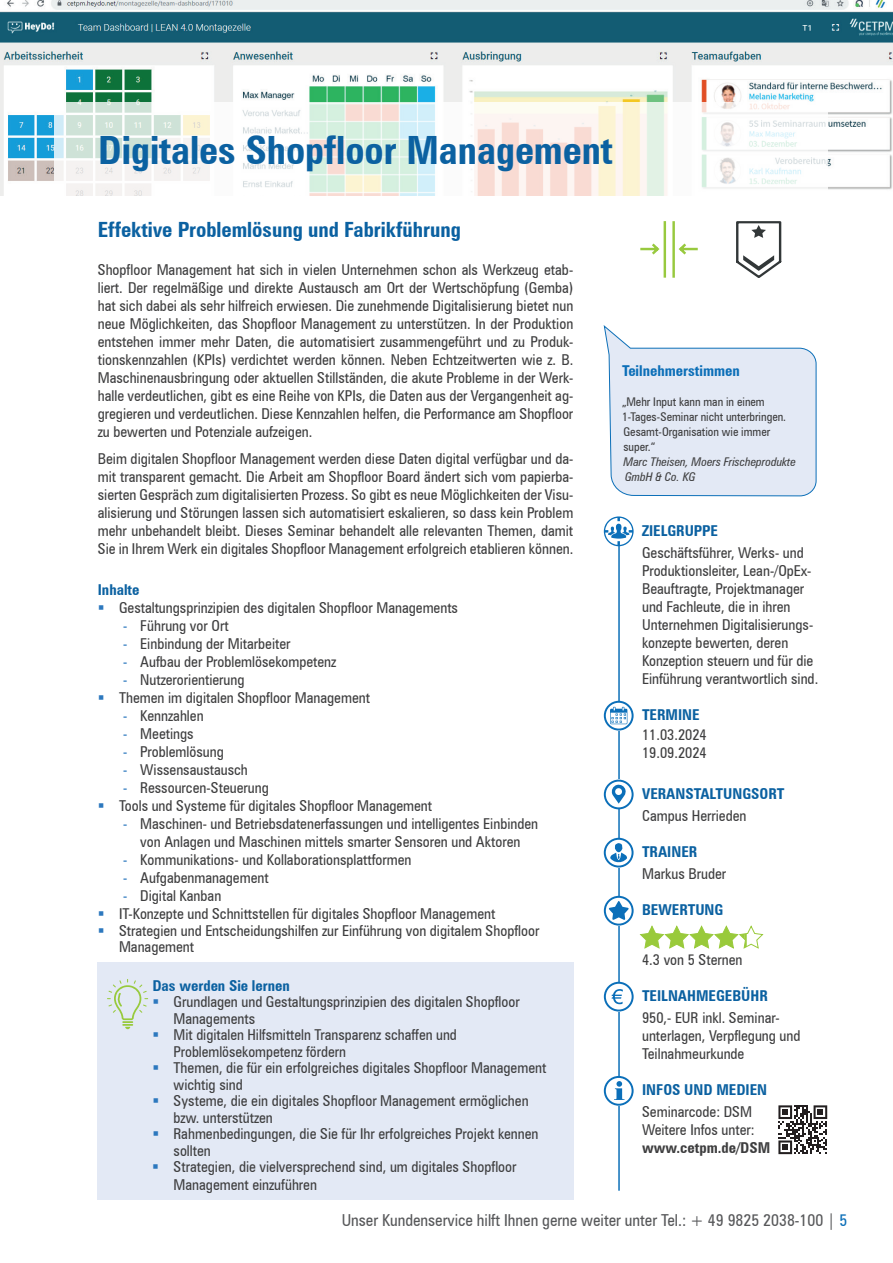
<style>
.page{position:relative;width:893px;height:1263px;background:#fff}
.page>*{position:absolute;margin:0;border:0;box-sizing:border-box;transform-origin:0 0}
.t1{font:700 condensed 39px "Zurich BT";color:#0b61a1}
.t2{font:700 condensed 21px "Zurich BT";color:#0b61a1}
.t3{font:condensed 16.5px "Zurich BT";color:#57585a}
.t4{font:condensed 15px/18px "Zurich BT";color:#3e3e3f}
.t5{font:700 condensed 15px "Zurich BT";color:#0b61a1}
.t6{font:700 condensed 15px "Zurich BT";color:#0c6fb8}
.t7{font:700 condensed 15px "Zurich BT";color:#3e3e3f}
.t8{font:condensed 12px/15px "Zurich BT";color:#3e3e3f}
.t9{font:italic condensed 12px/15px "Zurich BT";color:#3e3e3f}
.s1{color:#2c78be}
.s2{color:#0c6fb8}
</style>
<div class="page">
<hr style="left:618px;top:533px;width:2px;height:658px;background:#0c6fb8">
<img style="left:0;top:0;width:893px;height:196px">
<svg style="left:54px;top:102px;width:773px;height:94px"></svg>
<svg style="left:604px;top:1076px;width:30px;height:30px"></svg>
<svg style="left:778px;top:1105px;width:49px;height:49px"></svg>
<svg style="left:604px;top:896px;width:30px;height:29px"></svg>
<svg style="left:640px;top:925px;width:123px;height:23px"></svg>
<div style="left:98px;top:962px;width:476px;height:237px;background:#e3e9f5"></div>
<svg style="left:107px;top:979px;width:41px;height:50px"></svg>
<svg style="left:604px;top:701px;width:30px;height:29px"></svg>
<svg style="left:604px;top:838px;width:30px;height:29px"></svg>
<svg style="left:604px;top:982px;width:30px;height:29px"></svg>
<svg style="left:604px;top:779px;width:30px;height:30px"></svg>
<svg style="left:604px;top:516px;width:30px;height:30px"></svg>
<svg style="left:603px;top:325px;width:214px;height:171px"></svg>
<svg style="left:640px;top:241px;width:58px;height:16px"></svg>
<hr style="left:672px;top:222px;width:3px;height:54px;background:#98c93e">
<hr style="left:664px;top:222px;width:2px;height:54px;background:#98c93e">
<svg style="left:736px;top:221px;width:45px;height:57px"></svg>
<h1 class="t1" style="left:98px;top:126px;width:516px">Digitales Shopfloor Management</h1>
<h2 class="t2" style="left:98px;top:217px;width:365px">Effektive Problemlösung und Fabrikführung</h2>
<p class="t4" style="left:98px;top:261px;width:477px;text-align:justify">Shopfloor Management hat sich in vielen Unternehmen schon als Werkzeug etab&shy;liert. Der regelmäßige und direkte Austausch am Ort der Wertschöpfung (Gemba) hat sich dabei als sehr hilfreich erwiesen. Die zunehmende Digitalisierung bietet nun neue Möglichkeiten, das Shopfloor Management zu unterstützen. In der Produktion entstehen immer mehr Daten, die automatisiert zusammengeführt und zu Produk&shy;tionskennzahlen (KPIs) verdichtet werden können. Neben Echtzeitwerten wie z. B.<br>Maschinenausbringung oder aktuellen Stillständen, die akute Probleme in der Werk&shy;halle verdeutlichen, gibt es eine Reihe von KPIs, die Daten aus der Vergangenheit ag&shy;gregieren und verdeutlichen. Diese Kennzahlen helfen, die Performance am Shopfloor zu bewerten und Potenziale aufzeigen.</p>
<p class="t4" style="left:98px;top:449px;width:477px;text-align:justify">Beim digitalen Shopfloor Management werden diese Daten digital verfügbar und da&shy;mit transparent gemacht. Die Arbeit am Shopfloor Board ändert sich vom papierba&shy;sierten Gespräch zum digitalisierten Prozess. So gibt es neue Möglichkeiten der Visu&shy;alisierung und Störungen lassen sich automatisiert eskalieren, so dass kein Problem mehr unbehandelt bleibt. Dieses Seminar behandelt alle relevanten Themen, damit Sie in Ihrem Werk ein digitales Shopfloor Management erfolgreich etablieren können.</p>
<p class="t5" style="left:98px;top:581px;width:43px">Inhalte</p>
<p class="t4" style="left:119px;top:599px;width:340px">Gestaltungsprinzipien des digitalen Shopfloor Managements</p>
<p class="t4" style="left:123px;top:617px;width:107px"><span class="s1">-</span> Führung vor Ort</p>
<p class="t4" style="left:123px;top:635px;width:169px"><span class="s1">-</span> Einbindung der Mitarbeiter</p>
<p class="t4" style="left:123px;top:653px;width:214px"><span class="s1">-</span> Aufbau der Problemlösekompetenz</p>
<p class="t4" style="left:119px;top:671px;width:252px"><span class="s1">-</span> Nutzerorientierung<br>Themen im digitalen Shopfloor Management</p>
<p class="t4" style="left:123px;top:707px;width:82px"><span class="s1">-</span> Kennzahlen</p>
<p class="t4" style="left:123px;top:725px;width:72px"><span class="s1">-</span> Meetings</p>
<p class="t4" style="left:123px;top:743px;width:102px"><span class="s1">-</span> Problemlösung</p>
<p class="t4" style="left:123px;top:761px;width:126px"><span class="s1">-</span> Wissensaustausch</p>
<p class="t4" style="left:119px;top:779px;width:315px"><span class="s1">-</span> Ressourcen-Steuerung<br>Tools und Systeme für digitales Shopfloor Management</p>
<p class="t4" style="left:123px;top:815px;width:416px;text-align:center"><span class="s1">-</span> Maschinen- und Betriebsdatenerfassungen und intelligentes Einbinden von Anlagen und Maschinen mittels smarter Sensoren und Aktoren</p>
<p class="t4" style="left:123px;top:851px;width:290px"><span class="s1">-</span> Kommunikations- und Kollaborationsplattformen</p>
<p class="t4" style="left:123px;top:869px;width:147px"><span class="s1">-</span> Aufgabenmanagement</p>
<p class="t4" style="left:119px;top:887px;width:378px"><span class="s1">-</span> Digital Kanban<br>IT-Konzepte und Schnittstellen für digitales Shopfloor Management</p>
<p class="t4" style="left:119px;top:922px;width:422px;line-height:16.5px">Strategien und Entscheidungshilfen zur Einführung von digitalem Shopfloor<br>Management</p>
<p class="t5" style="left:152px;top:976px;width:139px">Das werden Sie lernen</p>
<p class="t4" style="left:174px;top:993px;width:374px;line-height:16.5px">Grundlagen und Gestaltungsprinzipien des digitalen Shopfloor Managements<br>Mit digitalen Hilfsmitteln Transparenz schaffen und Problemlösekompetenz fördern<br>Themen, die für ein erfolgreiches digitales Shopfloor Management wichtig sind<br>Systeme, die ein digitales Shopfloor Management ermöglichen bzw. unterstützen<br>Rahmenbedingungen, die Sie für Ihr erfolgreiches Projekt kennen sollten<br>Strategien, die vielversprechend sind, um digitales Shopfloor</p>
<p class="t4" style="left:174px;top:1176px;width:145px">Management einzuführen</p>
<p class="t6" style="left:622px;top:361px;width:119px">Teilnehmerstimmen</p>
<p class="t8" style="left:622px;top:394px;width:166px">„Mehr Input kann man in einem<br>1-Tages-Seminar nicht unterbringen.<br>Gesamt-Organisation wie immer super.“</p>
<p class="t9" style="left:623px;top:454px;width:174px">Marc Theisen, Moers Frischeprodukte<br>GmbH &amp; Co. KG</p>
<p class="t5" style="left:642px;top:521px;width:78px">ZIELGRUPPE</p>
<p class="t4" style="left:642px;top:543px;width:178px">Geschäftsführer, Werks- und<br>Produktionsleiter, Lean-/OpEx-<br>Beauftragte, Projektmanager und Fachleute, die in ihren<br>Unternehmen Digitalisierungs&shy;konzepte bewerten, deren<br>Konzeption steuern und für die<br>Einführung verantwortlich sind.</p>
<p class="t5" style="left:642px;top:706px;width:59px">TERMINE</p>
<p class="t4" style="left:642px;top:726px;width:66px">11.03.2024<br>19.09.2024</p>
<p class="t5" style="left:642px;top:784px;width:144px">VERANSTALTUNGSORT</p>
<p class="t4" style="left:642px;top:806px;width:106px">Campus Herrieden</p>
<p class="t5" style="left:642px;top:843px;width:57px">TRAINER</p>
<p class="t4" style="left:642px;top:864px;width:86px">Markus Bruder</p>
<p class="t5" style="left:642px;top:901px;width:83px">BEWERTUNG</p>
<p class="t4" style="left:642px;top:950px;width:102px">4.3 von 5 Sternen</p>
<p class="t5" style="left:642px;top:987px;width:127px">TEILNAHMEGEBÜHR</p>
<p class="t4" style="left:642px;top:1008px;width:160px">950,- EUR inkl. Seminar&shy;unterlagen, Verpflegung und<br>Teilnahmeurkunde</p>
<p class="t5" style="left:642px;top:1081px;width:127px">INFOS UND MEDIEN</p>
<p class="t4" style="left:642px;top:1103px;width:114px">Seminarcode: DSM<br>Weitere Infos unter:</p>
<p class="t7" style="left:642px;top:1139px;width:130px">www.cetpm.de/DSM</p>
<p class="t3" style="left:342px;top:1210px;width:507px">Unser Kundenservice hilft Ihnen gerne weiter unter Tel.: + 49 9825 2038-100 | <span class="s2">5</span></p>
</div>
